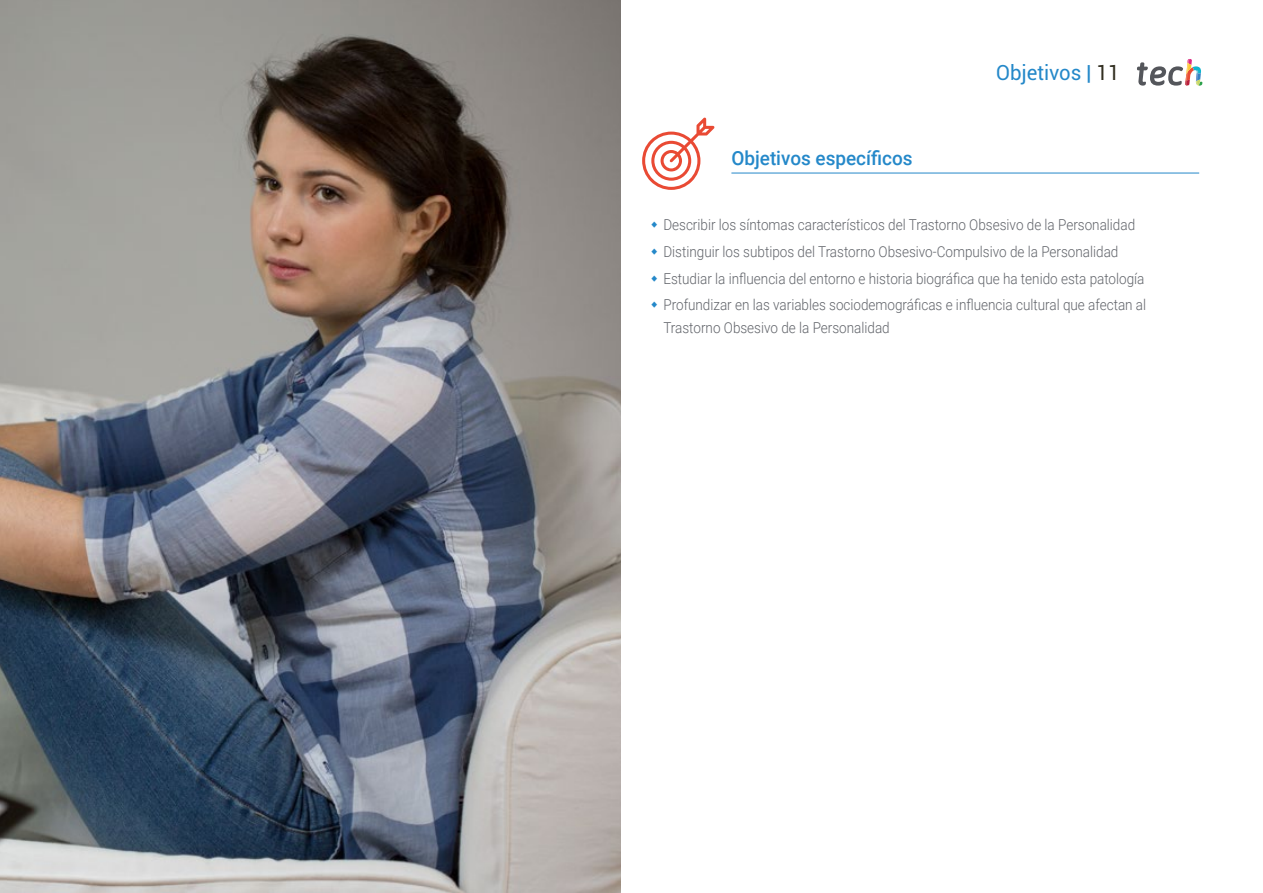
<style>
.page{position:relative;width:1263px;height:893px;background:#fff}
.page>*{position:absolute;margin:0;border:0;box-sizing:border-box;transform-origin:0 0}
.t1{font:21px "Roboto";color:#2488c9}
.t2{font:500 19.5px "Roboto";color:#2488c9}
.t3{font:300 15px/26.7px "Roboto";color:#61646a;scale:.9 1}
.s1{color:#312e20}
</style>
<div class="page">
<svg style="left:1137px;top:59px;width:65px;height:27px"></svg>
<svg style="left:642px;top:117px;width:72px;height:73px"></svg>
<img style="left:0;top:0;width:621px;height:893px">
<hr style="left:731px;top:173px;width:468px;height:1px;background:#2488c9">
<h2 class="t2" style="left:731px;top:144px;width:183px">Objetivos específicos</h2>
<h1 class="t1" style="left:996px;top:57px;width:125px">Objetivos | <span class="s1">11</span></h1>
<p class="t3" style="left:663px;top:211px;width:538px">Describir los síntomas característicos del Trastorno Obsesivo de la Personalidad Distinguir los subtipos del Trastorno Obsesivo-Compulsivo de la Personalidad Estudiar la influencia del entorno e historia biográfica que ha tenido esta patología Profundizar en las variables sociodemográficas e influencia cultural que afectan al</p>
<p class="t3" style="left:663px;top:314px;width:253px">Trastorno Obsesivo de la Personalidad</p>
</div>
